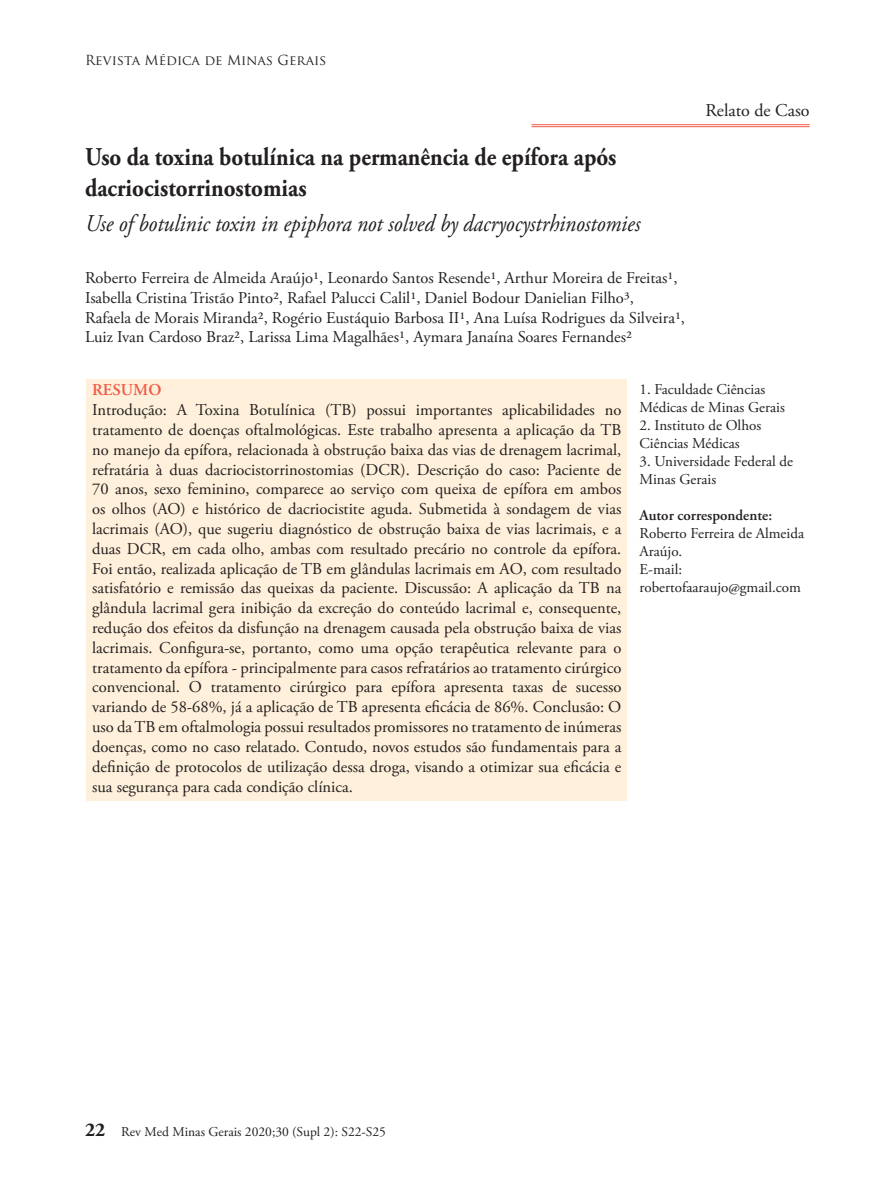
<style>
.page{position:relative;width:893px;height:1191px;background:#fff}
.page>*{position:absolute;margin:0;border:0;box-sizing:border-box;transform-origin:0 0}
.t1{font:700 25.5px/30.6px "Adobe Garamond Pro";color:#231f20;scale:.9 1}
.t2{font:italic 24px "Adobe Garamond Pro";color:#231f20;scale:.9 1}
.t3{font:18px "Adobe Garamond Pro";color:#231f20}
.t4{font:16.5px/19.8px "Adobe Garamond Pro";color:#231f20;text-align:justify}
.t5{font:600 16.5px "Adobe Garamond Pro";color:#f05947}
.t6{font:15px/18px "Adobe Garamond Pro";color:#231f20}
.t7{font:600 15px "Adobe Garamond Pro";color:#231f20}
.t8{font:13.5px "Adobe Garamond Pro";color:#231f20}
.t9{font:13.5px "Trajan Pro";color:#231f20}
.s1{font-weight:700;font-size:19.5px}
</style>
<div class="page">
<div style="left:87px;top:379px;width:540px;height:421px;background:#fef0da"></div>
<hr style="left:531px;top:124px;width:279px;height:1px;background:#f05947">
<hr style="left:531px;top:126px;width:279px;height:1px;background:#f05947">
<p class="t9" style="left:85px;top:52px;width:243px">Revista Médica de Minas Gerais</p>
<h1 class="t1" style="left:85px;top:142px;width:592px">Uso da toxina botulínica na permanência de epífora após dacriocistorrinostomias</h1>
<h2 class="t2" style="left:85px;top:209px;width:618px">Use of botulinic toxin in epiphora not solved by dacryocystrhinostomies</h2>
<p class="t4" style="left:85px;top:268px;width:601px;text-align:left">Roberto Ferreira de Almeida Araújo1, Leonardo Santos Resende1, Arthur Moreira de Freitas1, Isabella Cristina Tristão Pinto2, Rafael Palucci Calil1, Daniel Bodour Danielian Filho3,<br>Rafaela de Morais Miranda2, Rogério Eustáquio Barbosa II1, Ana Luísa Rodrigues da Silveira1, Luiz Ivan Cardoso Braz2, Larissa Lima Magalhães1, Aymara Janaína Soares Fernandes2</p>
<p class="t3" style="left:705px;top:99px;width:106px">Relato de Caso</p>
<p class="t5" style="left:92px;top:380px;width:71px">RESUMO</p>
<p class="t4" style="left:92px;top:400px;width:531px">Introdução: A Toxina Botulínica (TB) possui importantes aplicabilidades no tratamento de doenças oftalmológicas. Este trabalho apresenta a aplicação da TB no manejo da epífora, relacionada à obstrução baixa das vias de drenagem lacrimal, refratária à duas dacriocistorrinostomias (DCR). Descrição do caso: Paciente de 70 anos, sexo feminino, comparece ao serviço com queixa de epífora em ambos os olhos (AO) e histórico de dacriocistite aguda. Submetida à sondagem de vias lacrimais (AO), que sugeriu diagnóstico de obstrução baixa de vias lacrimais, e a duas DCR, em cada olho, ambas com resultado precário no controle da epífora.<br>Foi então, realizada aplicação de TB em glândulas lacrimais em AO, com resultado satisfatório e remissão das queixas da paciente. Discussão: A aplicação da TB na glândula lacrimal gera inibição da excreção do conteúdo lacrimal e, consequente, redução dos efeitos da disfunção na drenagem causada pela obstrução baixa de vias lacrimais. Configura-se, portanto, como uma opção terapêutica relevante para o tratamento da epífora - principalmente para casos refratários ao tratamento cirúrgico convencional. O tratamento cirúrgico para epífora apresenta taxas de sucesso variando de 58-68%, já a aplicação de TB apresenta eficácia de 86%. Conclusão: O uso da TB em oftalmologia possui resultados promissores no tratamento de inúmeras doenças, como no caso relatado. Contudo, novos estudos são fundamentais para a definição de protocolos de utilização dessa droga, visando a otimizar sua eficácia e sua segurança para cada condição clínica.</p>
<p class="t6" style="left:639px;top:381px;width:147px">1. Faculdade Ciências<br>Médicas de Minas Gerais</p>
<p class="t6" style="left:639px;top:417px;width:123px">2. Instituto de Olhos<br>Ciências Médicas</p>
<p class="t6" style="left:639px;top:453px;width:155px">3. Universidade Federal de<br>Minas Gerais</p>
<p class="t7" style="left:639px;top:506px;width:134px">Autor correspondente:</p>
<p class="t6" style="left:639px;top:525px;width:166px">Roberto Ferreira de Almeida<br>Araújo.<br>E-mail: robertofaaraujo@gmail.com</p>
<p class="t8" style="left:85px;top:1123px;width:302px"><span class="s1">22</span> Rev Med Minas Gerais 2020;30 (Supl 2): S22-S25</p>
</div>
